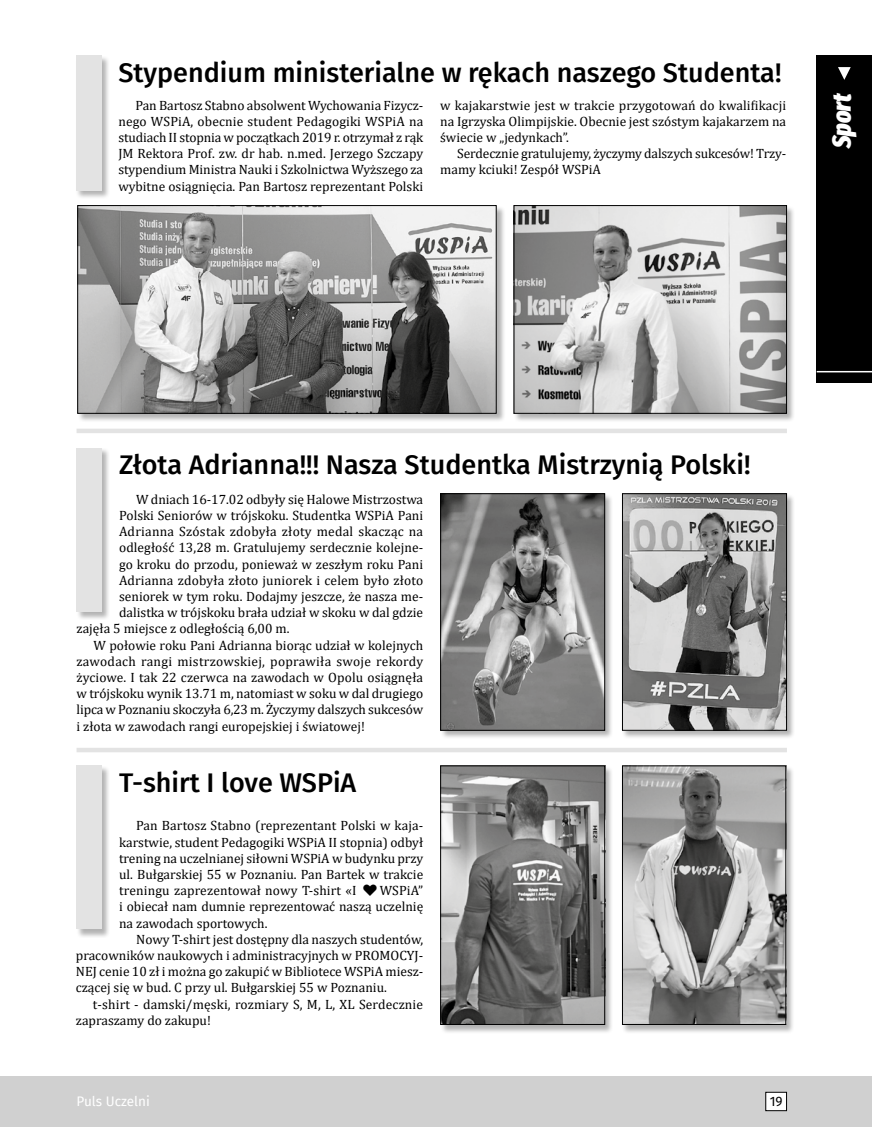
<style>
.page{position:relative;width:872px;height:1127px;background:#fff}
.page>*{position:absolute;margin:0;border:0;box-sizing:border-box;transform-origin:0 0}
.t1{font:500 27px "Fira Sans";color:#000}
.t2{font:italic 900 extra-condensed 25.5px "Fira Sans";color:#fff}
.t3{font:13.5px/16.2px "Cambria";color:#000;text-align:justify}
.t4{font:13.5px "Cambria";letter-spacing:.02em;color:#000}
.t5{font:13.5px "Fira Sans";color:#fff}
.t6{font:13.5px "Fira Sans";color:#000}
</style>
<div class="page">
<div style="left:77px;top:205px;width:428px;height:217px;background:#000;opacity:.3"></div>
<img style="left:79px;top:207px;width:415px;height:205px">
<div style="left:77px;top:205px;width:419px;height:209px;border:1px solid #000"></div>
<div style="left:621px;top:493px;width:174px;height:247px;background:#000;opacity:.3"></div>
<img style="left:624px;top:495px;width:161px;height:234px">
<div style="left:622px;top:493px;width:165px;height:238px;border:1px solid #000"></div>
<div style="left:440px;top:493px;width:174px;height:247px;background:#000;opacity:.3"></div>
<img style="left:442px;top:495px;width:161px;height:234px">
<div style="left:440px;top:493px;width:165px;height:238px;border:1px solid #000"></div>
<div style="left:75px;top:55px;width:35px;height:145px;background:#000;opacity:.3"></div>
<div style="left:76px;top:55px;width:25px;height:136px;background:#e3e3e3"></div>
<hr style="left:77px;top:429px;width:710px;height:4px;background:#e3e3e3">
<div style="left:76px;top:447px;width:35px;height:173px;background:#000;opacity:.3"></div>
<div style="left:77px;top:448px;width:25px;height:164px;background:#e3e3e3"></div>
<hr style="left:77px;top:748px;width:710px;height:4px;background:#e3e3e3">
<div style="left:621px;top:765px;width:174px;height:268px;background:#000;opacity:.3"></div>
<img style="left:624px;top:767px;width:160px;height:256px">
<div style="left:622px;top:765px;width:164px;height:260px;border:1px solid #000"></div>
<div style="left:76px;top:765px;width:35px;height:173px;background:#000;opacity:.3"></div>
<div style="left:77px;top:765px;width:25px;height:164px;background:#e3e3e3"></div>
<div style="left:440px;top:765px;width:174px;height:268px;background:#000;opacity:.3"></div>
<img style="left:442px;top:767px;width:161px;height:256px">
<div style="left:440px;top:765px;width:165px;height:260px;border:1px solid #000"></div>
<div style="left:513px;top:205px;width:282px;height:217px;background:#000;opacity:.3"></div>
<img style="left:515px;top:207px;width:270px;height:205px">
<div style="left:513px;top:205px;width:274px;height:209px;border:1px solid #000"></div>
<div style="left:0;top:1076px;width:872px;height:51px;background:#d0d0d0"></div>
<div style="left:816px;top:55px;width:56px;height:328px;background:#000"></div>
<svg style="left:838px;top:67px;width:12px;height:13px"></svg>
<hr style="left:816px;top:371px;width:56px;height:1px;background:#fff">
<div style="left:765px;top:1092px;width:21px;height:18px;background:#fff"></div>
<div style="left:765px;top:1092px;width:22px;height:19px;border:1px solid #000"></div>
<h1 class="t1" style="left:118px;top:50px;width:664px">Stypendium ministerialne w rękach naszego Studenta!</h1>
<p class="t3" style="left:118px;top:97px;width:306px;text-indent:17px">Pan Bartosz Stabno absolwent Wychowania Fizycz&shy;nego WSPiA, obecnie student Pedagogiki WSPiA na studiach II stopnia w początkach 2019 r. otrzymał z rąk JM Rektora Prof. zw. dr hab. n.med. Jerzego Szczapy stypendium Ministra Nauki i Szkolnictwa Wyższego za wybitne osiągnięcia. Pan Bartosz reprezentant Polski</p>
<p class="t3" style="left:440px;top:97px;width:347px">w kajakarstwie jest w trakcie przygotowań do kwalifikacji na Igrzyska Olimpijskie. Obecnie jest szóstym kajakarzem na świecie w „jedynkach”.</p>
<p class="t3" style="left:440px;top:145px;width:347px;text-indent:17px">Serdecznie gratulujemy, życzymy dalszych sukcesów! Trzy&shy;mamy kciuki! Zespół WSPiA</p>
<h2 class="t2" style="left:819px;top:148px;width:57px;rotate:-90deg">Sport</h2>
<h1 class="t1" style="left:119px;top:443px;width:633px">Złota Adrianna!!! Nasza Studentka Mistrzynią Polski!</h1>
<p class="t3" style="left:136px;top:491px;width:288px">W dniach 16-17.02 odbyły się Halowe Mistrzostwa</p>
<p class="t3" style="left:119px;top:507px;width:306px">Polski Seniorów w trójskoku. Studentka WSPiA Pani</p>
<p class="t4" style="left:119px;top:524px;width:306px">Adrianna Szóstak zdobyła złoty medal skacząc na</p>
<p class="t3" style="left:119px;top:540px;width:305px">odległość 13,28 m. Gratulujemy serdecznie kolejne-</p>
<p class="t3" style="left:119px;top:556px;width:305px">go kroku do przodu, ponieważ w zeszłym roku Pani</p>
<p class="t3" style="left:119px;top:572px;width:306px">Adrianna zdobyła złoto juniorek i celem było złoto</p>
<p class="t3" style="left:119px;top:588px;width:306px">seniorek w tym roku. Dodajmy jeszcze, że nasza me-</p>
<p class="t3" style="left:119px;top:604px;width:306px">dalistka w trójskoku brała udział w skoku w dal gdzie</p>
<p class="t3" style="left:77px;top:621px;width:214px">zajęła 5 miejsce z odległością 6,00 m.</p>
<p class="t3" style="left:94px;top:637px;width:331px">W połowie roku Pani Adrianna biorąc udział w kolejnych</p>
<p class="t4" style="left:77px;top:653px;width:348px">zawodach rangi mistrzowskiej, poprawiła swoje rekordy</p>
<p class="t3" style="left:77px;top:669px;width:348px">życiowe. I tak 22 czerwca na zawodach w Opolu osiągnęła</p>
<p class="t3" style="left:77px;top:685px;width:348px">w trójskoku wynik 13.71 m, natomiast w soku w dal drugiego</p>
<p class="t3" style="left:77px;top:702px;width:348px">lipca w Poznaniu skoczyła 6,23 m. Życzymy dalszych sukcesów</p>
<p class="t3" style="left:77px;top:718px;width:290px">i złota w zawodach rangi europejskiej i światowej!</p>
<h1 class="t1" style="left:119px;top:761px;width:239px">T-shirt I love WSPiA</h1>
<p class="t3" style="left:119px;top:817px;width:306px;text-indent:17px">Pan Bartosz Stabno (reprezentant Polski w kaja&shy;karstwie, student Pedagogiki WSPiA II stopnia) odbył trening na uczelnianej siłowni WSPiA w budynku przy ul. Bułgarskiej 55 w Poznaniu. Pan Bartek w trakcie treningu zaprezentował nowy T-shirt «I ♥WSPiA” i obiecał nam dumnie reprezentować naszą uczelnię na zawodach sportowych.</p>
<p class="t3" style="left:76px;top:931px;width:349px;text-indent:60px">Nowy T-shirt jest dostępny dla naszych studentów, pracowników naukowych i administracyjnych w PROMOCYJ-NEJ cenie 10 zł i można go zakupić w Bibliotece WSPiA miesz&shy;czącej się w bud. C przy ul. Bułgarskiej 55 w Poznaniu.</p>
<p class="t3" style="left:76px;top:996px;width:349px;text-indent:17px">t-shirt - damski/męski, rozmiary S, M, L, XL Serdecznie zapraszamy do zakupu!</p>
<p class="t5" style="left:77px;top:1090px;width:75px">Puls Uczelni</p>
<p class="t6" style="left:769px;top:1091px;width:14px">19</p>
</div>
